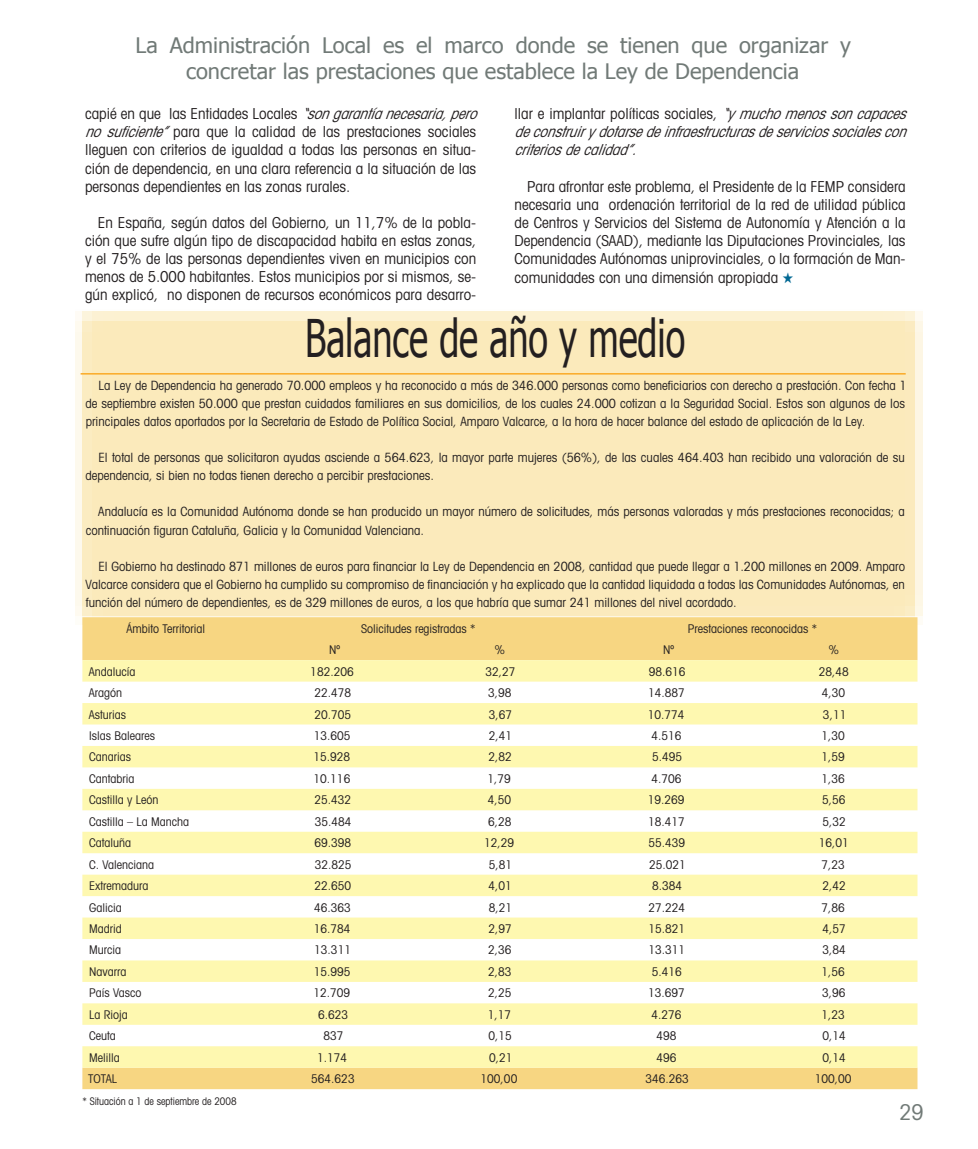
<style>
.page{position:relative;width:978px;height:1149px;background:#fff}
.page>*{position:absolute;margin:0;border:0;box-sizing:border-box;transform-origin:0 0}
.t1{font:51.9px "Tahoma";color:#231f20;scale:.69 1}
.t2{font:condensed 21.75px "Avant Garde";color:#717a77}
.t3{font:21.3px/25.7px "Tahoma";color:#717a77;text-align:center}
.t4{font:condensed 15.15px/18px "Avant Garde";color:#231f20;text-align:justify}
.t5{font:italic condensed 15.15px/18px "Avant Garde";color:#231f20;text-align:justify}
.t6{font:condensed 12.75px/18.1px "Avant Garde";color:#231f20}
.t7{font:condensed 12px "Avant Garde";color:#231f20}
.t8{font:condensed 10.5px "Avant Garde";color:#231f20;scale:.95 1}
.s1{font-style:italic}
.s2{font-style:normal}
.s3{color:#006893}
</style>
<div class="page">
<div style="left:75px;top:309px;width:848px;height:315px;background:#fbeabb"></div>
<hr style="left:81px;top:373px;width:825px;height:1px;background:#faaa27">
<div style="left:82px;top:617px;width:835px;height:471px;background:#f7d682"></div>
<svg style="left:82px;top:660px;width:835px;height:407px;fill:#fef8b0"></svg>
<p class="t3" style="left:136px;top:32px;width:717px">La Administración Local es el marco donde se tienen que organizar y concretar las prestaciones que establece la Ley de Dependencia</p>
<p class="t4" style="left:85px;top:104px;width:399px;text-align:left">capié en que las Entidades Locales <span class="s1">“songarantíanecesaria,pero nosuficiente”</span>para que la calidad de las prestaciones sociales lleguen con criterios de igualdad a todas las personas en situa&shy;ción de dependencia, en una clara referencia a la situación de las personas dependientes en las zonas rurales.</p>
<p class="t4" style="left:85px;top:213px;width:393px;text-indent:13px">En España, según datos del Gobierno, un 11,7% de la pobla&shy;ción que sufre algún tipo de discapacidad habita en estas zonas, y el 75% de las personas dependientes viven en municipios con menos de 5.000 habitantes. Estos municipios por si mismos, se&shy;gún explicó, no disponen de recursos económicos para desarro-</p>
<p class="t1" style="left:305px;top:303px;width:553px">Balance de año y medio</p>
<p class="t6" style="left:85px;top:376px;width:823px;text-indent:13px">La Ley de Dependencia ha generado 70.000 empleos y ha reconocido a más de 346.000 personas como beneficiarios con derecho a prestación. Con fecha 1 de septiembre existen 50.000 que prestan cuidados familiares en sus domicilios, de los cuales 24.000 cotizan a la Seguridad Social. Estos son algunos de los principales datos aportados por la Secretaria de Estado de Política Social, Amparo Valcarce, a la hora de hacer balance del estado de aplicación de la Ley.</p>
<p class="t6" style="left:85px;top:448px;width:821px;text-indent:13px">El total de personas que solicitaron ayudas asciende a 564.623, la mayor parte mujeres (56%), de las cuales 464.403 han recibido una valoración de su dependencia, si bien no todas tienen derecho a percibir prestaciones.</p>
<p class="t6" style="left:86px;top:502px;width:821px;text-indent:13px">Andalucía es la Comunidad Autónoma donde se han producido un mayor número de solicitudes, más personas valoradas y más prestaciones reconocidas; a continuación figuran Cataluña, Galicia y la Comunidad Valenciana.</p>
<p class="t6" style="left:86px;top:556px;width:821px;text-align:justify;text-indent:13px">El Gobierno ha destinado 871 millones de euros para financiar la Ley de Dependencia en 2008, cantidad que puede llegar a 1.200 millones en 2009. Amparo Valcarce considera que el Gobierno ha cumplido su compromiso de financiación y ha explicado que la cantidad liquidada a todas las Comunidades Autónomas, en función del número de dependientes, es de 329 millones de euros, a los que habría que sumar 241 millones del nivel acordado.</p>
<p class="t5" style="left:514px;top:104px;width:399px"><span class="s2">llar e implantar políticas sociales,</span> “y muchomenossoncapaces deconstruiry dotarsedeinfraestructurasdeserviciossocialescon criteriosdecalidad”.</p>
<p class="t4" style="left:514px;top:177px;width:393px;text-indent:13px">Para afrontar este problema, el Presidente de la FEMP considera necesaria una ordenación territorial de la red de utilidad pública de Centros y Servicios del Sistema de Autonomía y Atención a la Dependencia (SAAD), mediante las Diputaciones Provinciales, las Comunidades Autónomas uniprovinciales, o la formación de Man&shy;comunidades con una dimensión apropiada <span class="s3">★</span></p>
<p class="t7" style="left:126px;top:620px;width:80px">Ámbito Territorial</p>
<p class="t7" style="left:361px;top:620px;width:116px">Solicitudes registradas *</p>
<p class="t7" style="left:688px;top:620px;width:131px">Prestaciones reconocidas *</p>
<p class="t7" style="left:329px;top:642px;width:12px">Nº</p>
<p class="t7" style="left:495px;top:642px;width:12px">%</p>
<p class="t7" style="left:663px;top:642px;width:12px">Nº</p>
<p class="t7" style="left:829px;top:642px;width:12px">%</p>
<p class="t7" style="left:89px;top:663px;width:48px">Andalucía</p>
<p class="t7" style="left:310px;top:663px;width:45px">182.206</p>
<p class="t7" style="left:485px;top:663px;width:32px">32,27</p>
<p class="t7" style="left:649px;top:663px;width:38px">98.616</p>
<p class="t7" style="left:819px;top:663px;width:32px">28,48</p>
<p class="t7" style="left:89px;top:685px;width:35px">Aragón</p>
<p class="t7" style="left:314px;top:685px;width:38px">22.478</p>
<p class="t7" style="left:488px;top:685px;width:25px">3,98</p>
<p class="t7" style="left:648px;top:685px;width:38px">14.887</p>
<p class="t7" style="left:822px;top:685px;width:25px">4,30</p>
<p class="t7" style="left:89px;top:706px;width:39px">Asturias</p>
<p class="t7" style="left:315px;top:706px;width:38px">20.705</p>
<p class="t7" style="left:489px;top:706px;width:25px">3,67</p>
<p class="t7" style="left:648px;top:706px;width:38px">10.774</p>
<p class="t7" style="left:823px;top:706px;width:25px">3,11</p>
<p class="t7" style="left:89px;top:728px;width:67px">Islas Baleares</p>
<p class="t7" style="left:314px;top:728px;width:38px">13.605</p>
<p class="t7" style="left:489px;top:728px;width:25px">2,41</p>
<p class="t7" style="left:652px;top:728px;width:32px">4.516</p>
<p class="t7" style="left:821px;top:728px;width:25px">1,30</p>
<p class="t7" style="left:89px;top:749px;width:43px">Canarias</p>
<p class="t7" style="left:314px;top:749px;width:38px">15.928</p>
<p class="t7" style="left:488px;top:749px;width:25px">2,82</p>
<p class="t7" style="left:652px;top:749px;width:32px">5.495</p>
<p class="t7" style="left:821px;top:749px;width:25px">1,59</p>
<p class="t7" style="left:89px;top:770px;width:47px">Cantabria</p>
<p class="t7" style="left:314px;top:770px;width:38px">10.116</p>
<p class="t7" style="left:487px;top:770px;width:25px">1,79</p>
<p class="t7" style="left:652px;top:770px;width:32px">4.706</p>
<p class="t7" style="left:821px;top:770px;width:25px">1,36</p>
<p class="t7" style="left:89px;top:792px;width:71px">Castilla y León</p>
<p class="t7" style="left:315px;top:792px;width:38px">25.432</p>
<p class="t7" style="left:488px;top:792px;width:25px">4,50</p>
<p class="t7" style="left:648px;top:792px;width:38px">19.269</p>
<p class="t7" style="left:822px;top:792px;width:25px">5,56</p>
<p class="t7" style="left:89px;top:813px;width:101px">Castilla – La Mancha</p>
<p class="t7" style="left:315px;top:813px;width:38px">35.484</p>
<p class="t7" style="left:488px;top:813px;width:25px">6,28</p>
<p class="t7" style="left:648px;top:813px;width:38px">18.417</p>
<p class="t7" style="left:823px;top:813px;width:25px">5,32</p>
<p class="t7" style="left:89px;top:835px;width:43px">Cataluña</p>
<p class="t7" style="left:315px;top:835px;width:38px">69.398</p>
<p class="t7" style="left:484px;top:835px;width:32px">12,29</p>
<p class="t7" style="left:649px;top:835px;width:38px">55.439</p>
<p class="t7" style="left:819px;top:835px;width:32px">16,01</p>
<p class="t7" style="left:89px;top:856px;width:67px">C. Valenciana</p>
<p class="t7" style="left:315px;top:856px;width:38px">32.825</p>
<p class="t7" style="left:489px;top:856px;width:25px">5,81</p>
<p class="t7" style="left:649px;top:856px;width:38px">25.021</p>
<p class="t7" style="left:822px;top:856px;width:25px">7,23</p>
<p class="t7" style="left:89px;top:878px;width:61px">Extremadura</p>
<p class="t7" style="left:314px;top:878px;width:38px">22.650</p>
<p class="t7" style="left:489px;top:878px;width:25px">4,01</p>
<p class="t7" style="left:652px;top:878px;width:32px">8.384</p>
<p class="t7" style="left:822px;top:878px;width:25px">2,42</p>
<p class="t7" style="left:89px;top:899px;width:34px">Galicia</p>
<p class="t7" style="left:314px;top:899px;width:38px">46.363</p>
<p class="t7" style="left:489px;top:899px;width:25px">8,21</p>
<p class="t7" style="left:649px;top:899px;width:38px">27.224</p>
<p class="t7" style="left:821px;top:899px;width:25px">7,86</p>
<p class="t7" style="left:89px;top:921px;width:34px">Madrid</p>
<p class="t7" style="left:314px;top:921px;width:38px">16.784</p>
<p class="t7" style="left:489px;top:921px;width:25px">2,97</p>
<p class="t7" style="left:648px;top:921px;width:38px">15.821</p>
<p class="t7" style="left:822px;top:921px;width:25px">4,57</p>
<p class="t7" style="left:89px;top:942px;width:33px">Murcia</p>
<p class="t7" style="left:314px;top:942px;width:38px">13.311</p>
<p class="t7" style="left:488px;top:942px;width:25px">2,36</p>
<p class="t7" style="left:648px;top:942px;width:38px">13.311</p>
<p class="t7" style="left:822px;top:942px;width:25px">3,84</p>
<p class="t7" style="left:89px;top:963px;width:39px">Navarra</p>
<p class="t7" style="left:314px;top:963px;width:38px">15.995</p>
<p class="t7" style="left:488px;top:963px;width:25px">2,83</p>
<p class="t7" style="left:652px;top:963px;width:32px">5.416</p>
<p class="t7" style="left:821px;top:963px;width:25px">1,56</p>
<p class="t7" style="left:89px;top:985px;width:54px">País Vasco</p>
<p class="t7" style="left:314px;top:985px;width:38px">12.709</p>
<p class="t7" style="left:488px;top:985px;width:25px">2,25</p>
<p class="t7" style="left:648px;top:985px;width:38px">13.697</p>
<p class="t7" style="left:822px;top:985px;width:25px">3,96</p>
<p class="t7" style="left:89px;top:1006px;width:40px">La Rioja</p>
<p class="t7" style="left:318px;top:1006px;width:32px">6.623</p>
<p class="t7" style="left:488px;top:1006px;width:25px">1,17</p>
<p class="t7" style="left:652px;top:1006px;width:32px">4.276</p>
<p class="t7" style="left:821px;top:1006px;width:25px">1,23</p>
<p class="t7" style="left:89px;top:1028px;width:28px">Ceuta</p>
<p class="t7" style="left:323px;top:1028px;width:22px">837</p>
<p class="t7" style="left:489px;top:1028px;width:25px">0,15</p>
<p class="t7" style="left:657px;top:1028px;width:22px">498</p>
<p class="t7" style="left:823px;top:1028px;width:25px">0,14</p>
<p class="t7" style="left:89px;top:1049px;width:32px">Melilla</p>
<p class="t7" style="left:317px;top:1049px;width:32px">1.174</p>
<p class="t7" style="left:489px;top:1049px;width:25px">0,21</p>
<p class="t7" style="left:657px;top:1049px;width:22px">496</p>
<p class="t7" style="left:823px;top:1049px;width:25px">0,14</p>
<p class="t7" style="left:88px;top:1071px;width:30px">TOTAL</p>
<p class="t7" style="left:311px;top:1071px;width:45px">564.623</p>
<p class="t7" style="left:481px;top:1071px;width:38px">100,00</p>
<p class="t7" style="left:645px;top:1071px;width:45px">346.263</p>
<p class="t7" style="left:815px;top:1071px;width:38px">100,00</p>
<p class="t8" style="left:82px;top:1094px;width:164px">* Situación a 1 de septiembre de 2008</p>
<p class="t2" style="left:899px;top:1098px;width:26px">29</p>
</div>
